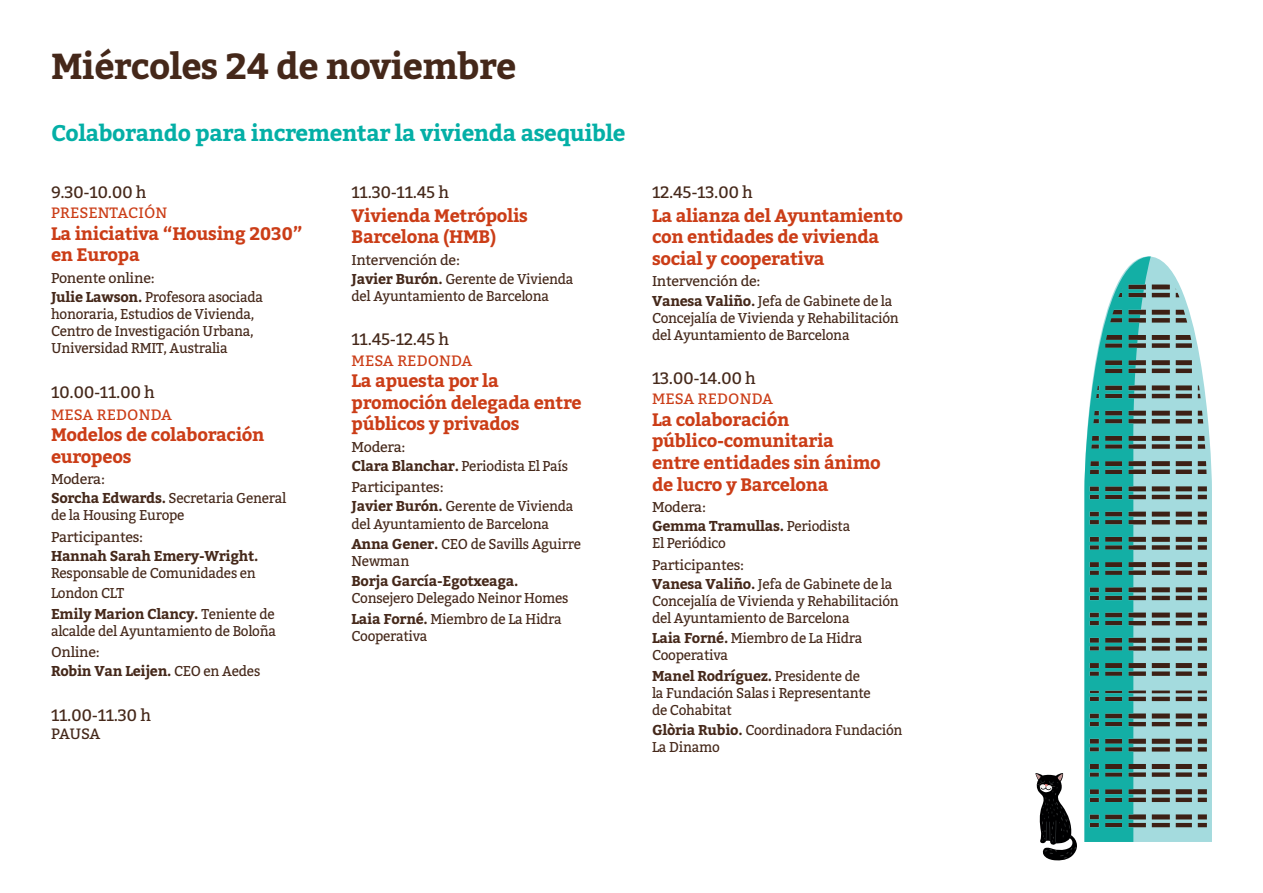
<style>
.page{position:relative;width:1263px;height:893px;background:#fff}
.page>*{position:absolute;margin:0;border:0;box-sizing:border-box;transform-origin:0 0}
.t1{font:700 36px "Bitter";letter-spacing:-.02em;color:#45281a}
.Títol{font:700 22.5px "Bitter";letter-spacing:-.02em;color:#04afa6}
.Títol-2{font:700 18px/21.6px "Bitter";letter-spacing:-.02em;color:#cb3d17}
.Hora{font:16.5px "Bitter";letter-spacing:-.02em;color:#45281a}
.Tipus{font:15px "Bitter";letter-spacing:.01em;color:#cb3d17}
.Hora-2{font:15px "Bitter";letter-spacing:-.04em;color:#45281a}
.Ponent{font:14.25px/17.1px "Bitter";letter-spacing:-.02em;color:#45281a;scale:.95 1}
.Hi_participa{font:14.25px "Bitter";letter-spacing:-.02em;color:#45281a}
.Ponent-2{font:700 14.25px "Bitter";letter-spacing:-.02em;color:#45281a}
.s1{font-weight:700}
.s2{font-weight:400}
</style>
<div class="page">
<svg style="left:1151px;top:256px;width:61px;height:586px;background:#94b3b3"></svg>
<svg style="left:1084px;top:256px;width:67px;height:586px;background:#4ca29b"></svg>
<svg style="left:1035px;top:773px;width:42px;height:88px"></svg>
<p class="t1" style="left:51px;top:38px;width:467px">Miércoles 24 de noviembre</p>
<p class="Títol" style="left:51px;top:116px;width:576px">Colaborando para incrementar la vivienda asequible</p>
<p class="Hora" style="left:351px;top:180px;width:99px">11.30-11.45 h</p>
<p class="Títol-2" style="left:351px;top:204px;width:178px">Vivienda Metrópolis<br>Barcelona (HMB)</p>
<p class="Hi_participa" style="left:351px;top:250px;width:110px">Intervención de:</p>
<p class="Ponent" style="left:351px;top:270px;width:235px"><span class="s1">Javier Burón.</span> Gerente de Vivienda del Ayuntamiento de Barcelona</p>
<p class="Hora" style="left:351px;top:328px;width:99px">11.45-12.45 h</p>
<p class="Tipus" style="left:352px;top:349px;width:122px">MESA REDONDA</p>
<p class="Títol-2" style="left:351px;top:369px;width:232px">La apuesta por la promoción delegada entre públicos y privados</p>
<p class="Hi_participa" style="left:351px;top:436px;width:56px">Modera:</p>
<p class="Ponent" style="left:351px;top:457px;width:230px"><span class="s1">Clara Blanchar.</span> Periodista El País</p>
<p class="Hi_participa" style="left:351px;top:477px;width:94px">Participantes:</p>
<p class="Ponent" style="left:351px;top:497px;width:235px"><span class="s1">Javier Burón.</span> Gerente de Vivienda del Ayuntamiento de Barcelona</p>
<p class="Ponent" style="left:351px;top:535px;width:243px"><span class="s1">Anna Gener.</span> CEO de Savills Aguirre<br>Newman</p>
<p class="Ponent" style="left:351px;top:572px;width:230px"><span class="s1">Borja García-Egotxeaga.<br></span>Consejero Delegado Neinor Homes</p>
<p class="Ponent" style="left:351px;top:610px;width:223px"><span class="s1">Laia Forné.</span> Miembro de La Hidra<br>Cooperativa</p>
<p class="Hora" style="left:51px;top:180px;width:97px">9.30-10.00 h</p>
<p class="Tipus" style="left:51px;top:202px;width:118px">PRESENTACIÓN</p>
<p class="Títol-2" style="left:51px;top:222px;width:253px">La iniciativa “Housing 2030” en Europa</p>
<p class="Hi_participa" style="left:51px;top:268px;width:105px">Ponente online:</p>
<p class="Ponent" style="left:51px;top:288px;width:225px"><span class="s1">Julie Lawson.</span> Profesora asociada honoraria, Estudios de Vivienda,<br>Centro de Investigación Urbana,<br>Universidad RMIT, Australia</p>
<p class="Hora" style="left:51px;top:380px;width:105px">10.00-11.00 h</p>
<p class="Tipus" style="left:51px;top:403px;width:122px">MESA REDONDA</p>
<p class="Títol-2" style="left:51px;top:423px;width:215px">Modelos de colaboración europeos</p>
<p class="Hi_participa" style="left:51px;top:469px;width:56px">Modera:</p>
<p class="Ponent" style="left:51px;top:489px;width:249px"><span class="s1">Sorcha Edwards.</span> Secretaria General de la Housing Europe</p>
<p class="Hi_participa" style="left:51px;top:526px;width:94px">Participantes:</p>
<p class="Ponent" style="left:51px;top:547px;width:220px"><span class="s1">Hannah Sarah Emery-Wright.<br></span>Responsable de Comunidades en</p>
<p class="Ponent" style="left:51px;top:584px;width:78px">London CLT</p>
<p class="Ponent" style="left:51px;top:605px;width:238px"><span class="s1">Emily Marion Clancy.</span> Teniente de alcalde del Ayuntamiento de Boloña</p>
<p class="Hi_participa" style="left:51px;top:642px;width:50px">Online:</p>
<p class="Ponent-2" style="left:51px;top:660px;width:211px">Robin Van Leijen. <span class="s2">CEO en Aedes</span></p>
<p class="Hora" style="left:51px;top:703px;width:102px">11.00-11.30 h</p>
<p class="Hora-2" style="left:51px;top:722px;width:51px">PAUSA</p>
<p class="Hora" style="left:652px;top:180px;width:102px">12.45-13.00 h</p>
<p class="Títol-2" style="left:652px;top:204px;width:253px">La alianza del Ayuntamiento con entidades de vivienda social y cooperativa</p>
<p class="Hi_participa" style="left:652px;top:271px;width:110px">Intervención de:</p>
<p class="Ponent" style="left:652px;top:292px;width:261px"><span class="s1">Vanesa Valiño.</span> Jefa de Gabinete de la<br>Concejalía de Vivienda y Rehabilitación del Ayuntamiento de Barcelona</p>
<p class="Hora" style="left:652px;top:366px;width:105px">13.00-14.00 h</p>
<p class="Tipus" style="left:652px;top:388px;width:122px">MESA REDONDA</p>
<p class="Títol-2" style="left:652px;top:408px;width:230px">La colaboración público-comunitaria entre entidades sin ánimo de lucro y Barcelona</p>
<p class="Hi_participa" style="left:652px;top:497px;width:56px">Modera:</p>
<p class="Ponent" style="left:652px;top:517px;width:210px"><span class="s1">Gemma Tramullas.</span> Periodista<br>El Periódico</p>
<p class="Hi_participa" style="left:652px;top:554px;width:94px">Participantes:</p>
<p class="Ponent" style="left:652px;top:575px;width:261px"><span class="s1">Vanesa Valiño.</span> Jefa de Gabinete de la<br>Concejalía de Vivienda y Rehabilitación del Ayuntamiento de Barcelona</p>
<p class="Ponent" style="left:652px;top:629px;width:223px"><span class="s1">Laia Forné.</span> Miembro de La Hidra<br>Cooperativa</p>
<p class="Ponent" style="left:652px;top:667px;width:232px"><span class="s1">Manel Rodríguez.</span> Presidente de la Fundación Salas i Representante de Cohabitat</p>
<p class="Ponent" style="left:652px;top:721px;width:265px"><span class="s1">Glòria Rubio.</span> Coordinadora Fundación<br>La Dinamo</p>
</div>
